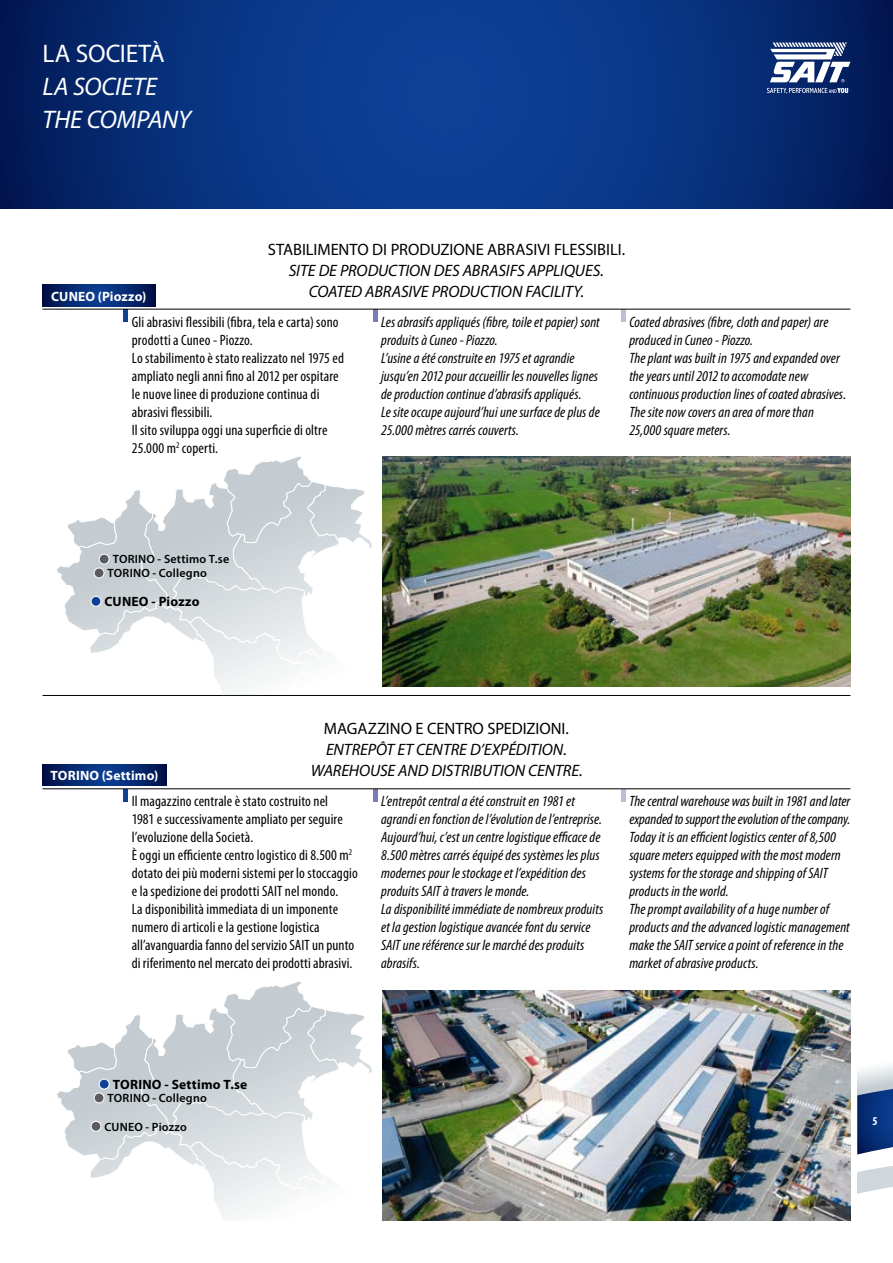
<style>
.page{position:relative;width:893px;height:1263px;background:#fff}
.page>*{position:absolute;margin:0;border:0;box-sizing:border-box;transform-origin:0 0}
.t1{font:italic 25.5px/33px "Myriad Pro";letter-spacing:-.01em;color:#fff}
.t2{font:25.5px "Myriad Pro";letter-spacing:-.01em;color:#fff}
.t3{font:italic 16.5px/21px "Myriad Pro";letter-spacing:-.005em;color:#000;text-align:center}
.t4{font:16.5px "Myriad Pro";letter-spacing:-.005em;color:#000}
.t5{font:italic condensed 15px/18px "Myriad Pro";letter-spacing:.005em;color:#000}
.t6{font:condensed 15px/18px "Myriad Pro";letter-spacing:.01em;color:#000}
.t7{font:700 13.5px "Myriad Pro";letter-spacing:.015em;color:#000}
.t8{font:700 13.5px "Myriad Pro";letter-spacing:.01em;color:#fff}
.t9{font:600 12px "Myriad Pro";letter-spacing:.015em;color:#000}
.t10{font:700 condensed 12px "Myriad Pro";color:#fff}
.s1{font-style:normal}
</style>
<div class="page">
<svg style="left:0;top:0;width:893px;height:208px;background:#08317e"></svg>
<svg style="left:767px;top:88px;width:81px;height:6px"></svg>
<svg style="left:770px;top:43px;width:80px;height:39px"></svg>
<svg style="left:57px;top:981px;width:315px;height:238px"></svg>
<div style="left:94px;top:1093px;width:10px;height:10px;background:#5c5b60;border-radius:50%"></div>
<div style="left:94px;top:1092px;width:10px;height:11px;border:1px solid #fff;border-radius:50%"></div>
<div style="left:99px;top:1079px;width:10px;height:10px;background:#0e4096;border-radius:50%"></div>
<div style="left:99px;top:1079px;width:10px;height:10px;border:1px solid #fff;border-radius:50%"></div>
<div style="left:91px;top:1121px;width:10px;height:10px;background:#5c5b60;border-radius:50%"></div>
<div style="left:91px;top:1121px;width:10px;height:10px;border:1px solid #fff;border-radius:50%"></div>
<svg style="left:43px;top:285px;width:112px;height:21px;background:#06286f"></svg>
<svg style="left:43px;top:765px;width:124px;height:21px;background:#06286f"></svg>
<div style="left:123px;top:309px;width:5px;height:13px;background:#0e4096"></div>
<div style="left:123px;top:789px;width:5px;height:12px;background:#0e4096"></div>
<hr style="left:373px;top:309px;width:4px;height:13px;background:#797cba">
<hr style="left:373px;top:789px;width:4px;height:12px;background:#797cba">
<div style="left:621px;top:309px;width:5px;height:13px;background:#bbbcde"></div>
<div style="left:621px;top:789px;width:5px;height:12px;background:#bbbcde"></div>
<hr style="left:43px;top:309px;width:807px;height:1px;background:#000">
<hr style="left:43px;top:788px;width:807px;height:1px;background:#000">
<hr style="left:43px;top:695px;width:807px;height:1px;background:#000">
<img style="left:383px;top:457px;width:467px;height:229px">
<img style="left:383px;top:991px;width:467px;height:229px">
<svg style="left:57px;top:456px;width:315px;height:239px"></svg>
<div style="left:94px;top:568px;width:10px;height:10px;background:#5c5b60;border-radius:50%"></div>
<div style="left:94px;top:568px;width:10px;height:10px;border:1px solid #fff;border-radius:50%"></div>
<div style="left:99px;top:554px;width:10px;height:10px;background:#5c5b60;border-radius:50%"></div>
<div style="left:99px;top:554px;width:10px;height:10px;border:1px solid #fff;border-radius:50%"></div>
<div style="left:91px;top:596px;width:10px;height:10px;background:#0e4096;border-radius:50%"></div>
<div style="left:91px;top:596px;width:10px;height:11px;border:1px solid #fff;border-radius:50%"></div>
<svg style="left:857px;top:1065px;width:36px;height:129px"></svg>
<h1 class="t2" style="left:43px;top:37px;width:124px">LA SOCIETÀ</h1>
<h1 class="t1" style="left:43px;top:69px;width:150px">LA SOCIETE<br>THE COMPANY</h1>
<p class="t8" style="left:51px;top:287px;width:97px">CUNEO (Piozzo)</p>
<p class="t4" style="left:268px;top:239px;width:359px">STABILIMENTO DI PRODUZIONE ABRASIVI FLESSIBILI.</p>
<p class="t3" style="left:289px;top:259px;width:317px">SITE DE PRODUCTION DES ABRASIFS APPLIQUES.<br>COATED ABRASIVE PRODUCTION FACILITY.</p>
<p class="t6" style="left:132px;top:313px;width:214px">Gli abrasivi flessibili (fibra, tela e carta) sono prodotti a Cuneo - Piozzo.<br>Lo stabilimento è stato realizzato nel 1975 ed ampliato negli anni fino al 2012 per ospitare le nuove linee di produzione continua di abrasivi flessibili.<br>Il sito sviluppa oggi una superficie di oltre 25.000 m<sup>2</sup> coperti.</p>
<p class="t5" style="left:381px;top:313px;width:220px">Les abrasifs appliqués (fibre, toile et papier) sont produits à Cuneo - Piozzo.<br>L’usine a été construite en 1975 et agrandie jusqu’en 2012 pour accueillir les nouvelles lignes de production continue d’abrasifs appliqués.<br>Le site occupe aujourd’hui une surface de plus de 25.000 mètres carrés couverts.</p>
<p class="t5" style="left:629px;top:313px;width:218px">Coated abrasives (fibre, cloth and paper) are produced in Cuneo - Piozzo.<br>The plant was built in 1975 and expanded over the years until 2012 to accomodate new continuous production lines of coated abrasives.<br>The site now covers an area of more than 25,000 square meters.</p>
<p class="t9" style="left:113px;top:552px;width:118px">TORINO - Settimo T.se</p>
<p class="t7" style="left:105px;top:593px;width:97px">CUNEO - Piozzo</p>
<p class="t9" style="left:108px;top:565px;width:101px">TORINO - Collegno</p>
<p class="t8" style="left:51px;top:767px;width:109px">TORINO (Settimo)</p>
<p class="t4" style="left:324px;top:719px;width:247px">MAGAZZINO E CENTRO SPEDIZIONI.</p>
<p class="t3" style="left:311px;top:739px;width:273px">ENTREPÔT ET CENTRE D’EXPÉDITION.<br>WAREHOUSE AND DISTRIBUTION CENTRE<span class="s1">.</span></p>
<p class="t6" style="left:132px;top:792px;width:227px">Il magazzino centrale è stato costruito nel<br>1981 e successivamente ampliato per seguire l’evoluzione della Società.<br>È oggi un efficiente centro logistico di 8.500 m<sup>2 </sup>dotato dei più moderni sistemi per lo stoccaggio e la spedizione dei prodotti SAIT nel mondo.<br>La disponibilità immediata di un imponente numero di articoli e la gestione logistica all’avanguardia fanno del servizio SAIT un punto di riferimento nel mercato dei prodotti abrasivi.</p>
<p class="t5" style="left:381px;top:792px;width:224px">L’entrepôt central a été construit en 1981 et agrandi en fonction de l’évolution de l’entreprise.<br>Aujourd’hui, c’est un centre logistique efficace de 8.500 mètres carrés équipé des systèmes les plus modernes pour le stockage et l’expédition des produits SAIT à travers le monde.<br>La disponibilité immédiate de nombreux produits et la gestion logistique avancée font du service SAIT une référence sur le marché des produits abrasifs.</p>
<p class="t5" style="left:629px;top:792px;width:223px">The central warehouse was built in 1981 and later expanded to support the evolution of the company.<br>Today it is an efficient logistics center of 8,500 square meters equipped with the most modern systems for the storage and shipping of SAIT products in the world.<br>The prompt availability of a huge number of products and the advanced logistic management make the SAIT service a point of reference in the market of abrasive products.</p>
<p class="t7" style="left:113px;top:1075px;width:136px">TORINO - Settimo T.se</p>
<p class="t9" style="left:105px;top:1119px;width:84px">CUNEO - Piozzo</p>
<p class="t9" style="left:108px;top:1090px;width:101px">TORINO - Collegno</p>
<p class="t10" style="left:872px;top:1113px;width:7px">5</p>
</div>
